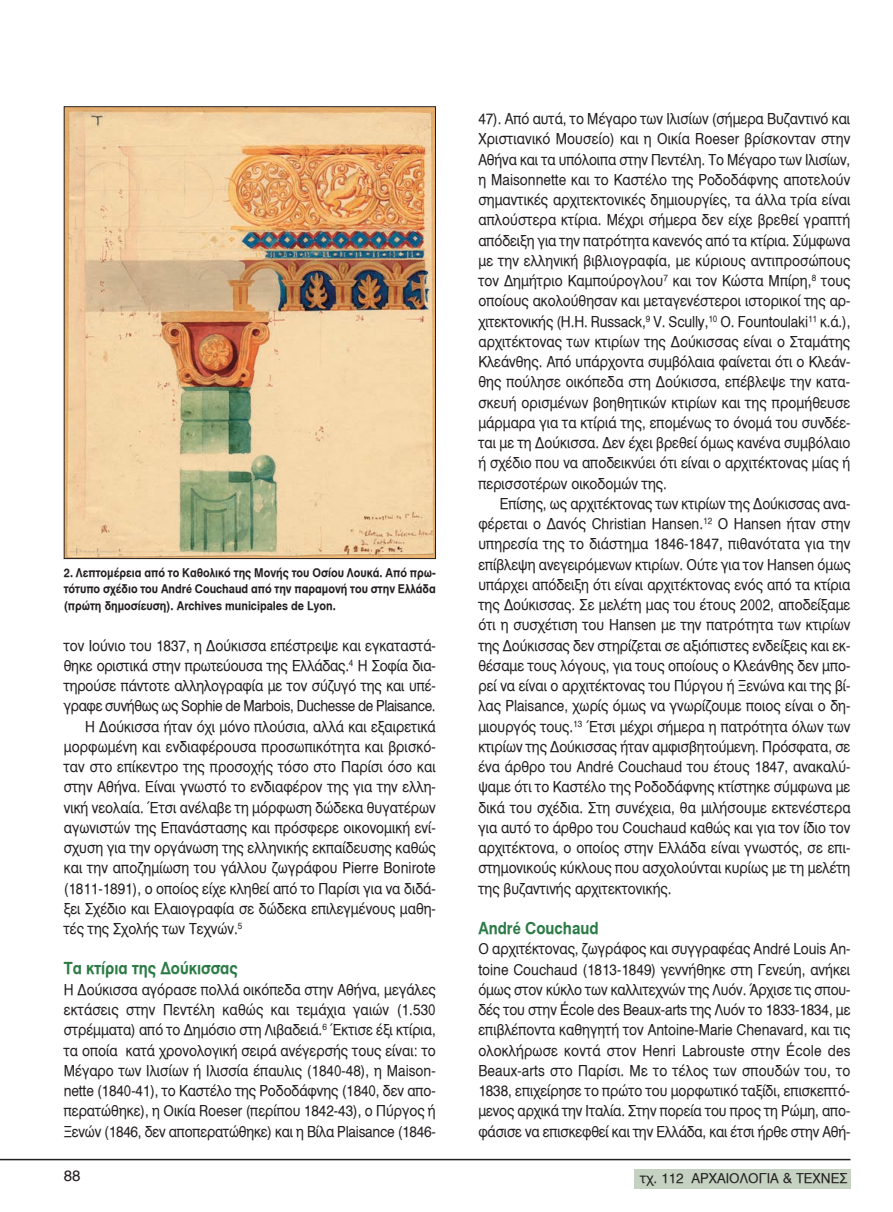
<style>
.page{position:relative;width:893px;height:1212px;background:#fff}
.page>*{position:absolute;margin:0;border:0;box-sizing:border-box;transform-origin:0 0}
.t1{font:16.5px "UB Helvetica Bold";color:#2c7b46;scale:.9 1}
.t2{font:15px/20.2px "UB Helvetica Normal";color:#231f20;text-align:justify;scale:.9 1}
.t3{font:15px "UB Helvetica Normal";letter-spacing:-.025em;color:#231f20;scale:.9 1}
.t4{font:15px "UB Helvetica Normal";color:#231f20}
.t5{font:13.5px "UB Helvetica Normal";color:#231f20}
.t6{font:12px/16.5px "UB Helvetica Bold";color:#231f20;text-align:justify;scale:.9 1}
.s1{font-family:"Arial";font-weight:700}
.s2{font-family:"Arial"}
</style>
<div class="page">
<hr style="left:0;top:1159px;width:850px;height:1px;background:#231f20">
<div style="left:634px;top:1169px;width:216px;height:19px;background:#c5d2c1"></div>
<img style="left:66px;top:108px;width:368px;height:449px">
<p class="t6" style="left:64px;top:564px;width:415px">2. Λεπτομέρεια από το Καθολικό της Μονής του Oσίου Λουκά. Από πρω&shy;τότυπο σχέδιο του Andr<span class="s1">é</span> Couchaud από την παραμονή του στην Ελλάδα (πρώτη δημοσίευση). Archives municipales de Lyon.</p>
<p class="t2" style="left:64px;top:635px;width:415px">τον Ιούνιο του 1837, η Δούκισσα επέστρεψε και εγκαταστά-</p>
<p class="t2" style="left:64px;top:655px;width:415px">θηκε οριστικά στην πρωτεύουσα της Ελλάδας.<sup>4</sup> Η Σοφία δια-</p>
<p class="t2" style="left:64px;top:676px;width:415px">τηρούσε πάντοτε αλληλογραφία με τον σύζυγό της και υπέ-</p>
<p class="t3" style="left:64px;top:697px;width:415px">γραφε συνήθως ως Sophie de Marbois, Duchesse de Plaisance.</p>
<p class="t2" style="left:85px;top:716px;width:391px">Η Δούκισσα ήταν όχι μόνο πλούσια, αλλά και εξαιρετικά</p>
<p class="t2" style="left:64px;top:736px;width:415px">μορφωμένη και ενδιαφέρουσα προσωπικότητα και βρισκό-</p>
<p class="t2" style="left:64px;top:757px;width:415px">ταν στο επίκεντρο της προσοχής τόσο στο Παρίσι όσο και</p>
<p class="t2" style="left:64px;top:777px;width:415px">στην Αθήνα. Είναι γνωστό το ενδιαφέρον της για την ελλη-</p>
<p class="t2" style="left:64px;top:797px;width:415px">νική νεολαία. Έτσι ανέλαβε τη μόρφωση δώδεκα θυγατέρων</p>
<p class="t2" style="left:64px;top:817px;width:415px">αγωνιστών της Επανάστασης και πρόσφερε οικονομική ενί-</p>
<p class="t2" style="left:64px;top:838px;width:415px">σχυση για την οργάνωση της ελληνικής εκπαίδευσης καθώς</p>
<p class="t2" style="left:64px;top:858px;width:415px">και την αποζημίωση του γάλλου ζωγράφου Pierre Bonirote</p>
<p class="t2" style="left:64px;top:878px;width:415px">(1811-1891), ο οποίος είχε κληθεί από το Παρίσι για να διδά-</p>
<p class="t2" style="left:64px;top:898px;width:415px">ξει Σχέδιο και Ελαιογραφία σε δώδεκα επιλεγμένους μαθη-</p>
<p class="t2" style="left:64px;top:919px;width:200px">τές της Σχολής των Τεχνών.<sup>5</sup></p>
<p class="t1" style="left:64px;top:959px;width:195px">Τα κτίρια της Δούκισσας</p>
<p class="t2" style="left:64px;top:979px;width:415px">Η Δούκισσα αγόρασε πολλά οικόπεδα στην Αθήνα, μεγάλες εκτάσεις στην Πεντέλη καθώς και τεμάχια γαιών (1.530 στρέμματα) από το Δημόσιο στη Λιβαδειά.<sup>6</sup> Έκτισε έξι κτίρια, τα οποία κατά χρονολογική σειρά ανέγερσής τους είναι: το Μέγαρο των Ιλισίων ή Ιλισσία έπαυλις (1840-48), η Maison&shy;nette (1840-41), το Καστέλο της Ροδοδάφνης (1840, δεν απο&shy;περατώθηκε), η Οικία Roeser (περίπου 1842-43), ο Πύργος ή Ξενών (1846, δεν αποπερατώθηκε) και η Βίλα Plaisance (1846-</p>
<p class="t2" style="left:478px;top:109px;width:415px">47). Από αυτά, το Μέγαρο των Ιλισίων (σήμερα Βυζαντινό και</p>
<p class="t2" style="left:478px;top:129px;width:415px">Χριστιανικό Μουσείο) και η Οικία Roeser βρίσκονταν στην</p>
<p class="t2" style="left:478px;top:149px;width:415px">Αθήνα και τα υπόλοιπα στην Πεντέλη. Το Μέγαρο των Ιλισίων,</p>
<p class="t2" style="left:478px;top:169px;width:415px">η Maisonnette και το Καστέλο της Ροδοδάφνης αποτελούν</p>
<p class="t2" style="left:478px;top:190px;width:415px">σημαντικές αρχιτεκτονικές δημιουργίες, τα άλλα τρία είναι</p>
<p class="t2" style="left:478px;top:210px;width:415px">απλούστερα κτίρια. Μέχρι σήμερα δεν είχε βρεθεί γραπτή</p>
<p class="t2" style="left:478px;top:230px;width:415px">απόδειξη για την πατρότητα κανενός από τα κτίρια. Σύμφωνα</p>
<p class="t2" style="left:478px;top:250px;width:415px">με την ελληνική βιβλιογραφία, με κύριους αντιπροσώπους</p>
<p class="t2" style="left:478px;top:271px;width:415px">τον Δημήτριο Καμπούρογλου<sup>7</sup> και τον Κώστα Μπίρη,<sup>8</sup> τους</p>
<p class="t2" style="left:478px;top:291px;width:415px">οποίους ακολούθησαν και μεταγενέστεροι ιστορικοί της αρ-</p>
<p class="t2" style="left:478px;top:311px;width:415px">χιτεκτονικής (H.H. Russack,<sup>9</sup> V. Scully,<sup>10</sup> O. Fountoulaki<sup>11</sup> κ.ά.),</p>
<p class="t2" style="left:478px;top:331px;width:415px">αρχιτέκτονας των κτιρίων της Δούκισσας είναι ο Σταμάτης</p>
<p class="t2" style="left:478px;top:352px;width:415px">Κλεάνθης. Από υπάρχοντα συμβόλαια φαίνεται ότι ο Κλεάν-</p>
<p class="t2" style="left:478px;top:372px;width:415px">θης πούλησε οικόπεδα στη Δούκισσα, επέβλεψε την κατα-</p>
<p class="t2" style="left:478px;top:392px;width:415px">σκευή ορισμένων βοηθητικών κτιρίων και της προμήθευσε</p>
<p class="t2" style="left:478px;top:412px;width:415px">μάρμαρα για τα κτίριά της, επομένως το όνομά του συνδέε-</p>
<p class="t2" style="left:478px;top:433px;width:415px">ται με τη Δούκισσα. Δεν έχει βρεθεί όμως κανένα συμβόλαιο</p>
<p class="t2" style="left:478px;top:453px;width:415px">ή σχέδιο που να αποδεικνύει ότι είναι ο αρχιτέκτονας μίας ή</p>
<p class="t2" style="left:478px;top:473px;width:211px">περισσοτέρων οικοδομών της.</p>
<p class="t2" style="left:500px;top:493px;width:391px">Επίσης, ως αρχιτέκτονας των κτιρίων της Δούκισσας ανα-</p>
<p class="t2" style="left:478px;top:514px;width:415px">φέρεται ο Δανός Christian Hansen.<sup>12</sup> Ο Hansen ήταν στην</p>
<p class="t2" style="left:478px;top:534px;width:415px">υπη ρεσία της το διάστημα 1846-1847, πιθανότατα για την</p>
<p class="t2" style="left:478px;top:554px;width:415px">επίβλεψη ανεγειρόμενων κτιρίων. Ούτε για τον Hansen όμως</p>
<p class="t2" style="left:478px;top:574px;width:415px">υπάρχει απόδειξη ότι είναι αρχιτέκτονας ενός από τα κτίρια</p>
<p class="t2" style="left:478px;top:595px;width:415px">της Δούκισσας. Σε μελέτη μας του έτους 2002, αποδείξαμε</p>
<p class="t2" style="left:478px;top:615px;width:415px">ότι η συσχέτιση του Hansen με την πατρότητα των κτιρίων</p>
<p class="t2" style="left:478px;top:635px;width:415px">της Δούκισσας δεν στηρίζεται σε αξιόπιστες ενδείξεις και εκ-</p>
<p class="t2" style="left:478px;top:655px;width:415px">θέσαμε τους λόγους, για τους οποίους ο Κλεάνθης δεν μπο-</p>
<p class="t2" style="left:478px;top:676px;width:415px">ρεί να είναι ο αρχιτέκτονας του Πύργου ή Ξενώνα και της βί -</p>
<p class="t2" style="left:478px;top:696px;width:415px">λας Plaisance, χωρίς όμως να γνωρίζουμε ποιος είναι ο δη-</p>
<p class="t2" style="left:478px;top:716px;width:415px">μιουργός τους.<sup>13</sup> Έτσι μέχρι σήμερα η πατρότητα όλων των</p>
<p class="t2" style="left:478px;top:736px;width:415px">κτιρίων της Δούκισσας ήταν αμφισβητούμενη. Πρόσφατα, σε</p>
<p class="t2" style="left:478px;top:757px;width:415px">ένα άρθρο του Andr<span class="s2">é</span> Couchaud του έτους 1847, ανακαλύ-</p>
<p class="t2" style="left:478px;top:777px;width:415px">ψαμε ότι το Καστέλο της Ροδοδάφνης κτίστηκε σύμφωνα με</p>
<p class="t2" style="left:478px;top:797px;width:415px">δικά του σχέδια. Στη συνέχεια, θα μιλήσουμε εκτενέστερα</p>
<p class="t2" style="left:478px;top:817px;width:415px">για αυτό το άρθρο του Couchaud καθώς και για τον ίδιο τον</p>
<p class="t2" style="left:478px;top:838px;width:415px">αρχιτέκτονα, ο οποίος στην Ελλάδα είναι γνωστός, σε επι-</p>
<p class="t2" style="left:478px;top:858px;width:415px">στημονικούς κύκλους που ασχολούνται κυρίως με τη μελέτη</p>
<p class="t2" style="left:478px;top:878px;width:216px">της βυζαντινής αρχιτεκτονικής.</p>
<p class="t1" style="left:478px;top:918px;width:135px">Andr<span class="s1">é</span> Couchaud</p>
<p class="t2" style="left:478px;top:939px;width:415px">Ο αρχιτέκτονας, ζωγράφος και συγγραφέας Andr<span class="s2">é</span> Louis An&shy;toine Couchaud (1813-1849) γεννήθηκε στη Γενεύη, ανήκει όμως στον κύκλο των καλλιτεχνών της Λυόν. Άρχισε τις σπου&shy;δές του στην <span class="s2">É</span>cole des Beaux-arts της Λυόν το 1833-1834, με επιβλέποντα καθηγητή τον Antoine-Marie Chenavard, και τις ολοκλήρωσε κοντά στον Henri Labrouste στην <span class="s2">É</span>cole des Beaux-arts στο Παρίσι. Με το τέλος των σπουδών του, το 1838, επιχείρησε το πρώτο του μορφωτικό ταξίδι, επισκεπτό - μενος αρχικά την Ιταλία. Στην πορεία του προς τη Ρώμη, απο&shy;φάσισε να επισκεφθεί και την Ελλάδα, και έτσι ήρθε στην Αθή -</p>
<p class="t4" style="left:64px;top:1167px;width:18px">88</p>
<p class="t5" style="left:640px;top:1170px;width:209px">τχ. 112 ΑΡΧΑΙΟΛΟΓΙΑ &amp; ΤΕΧΝΕΣ</p>
</div>
